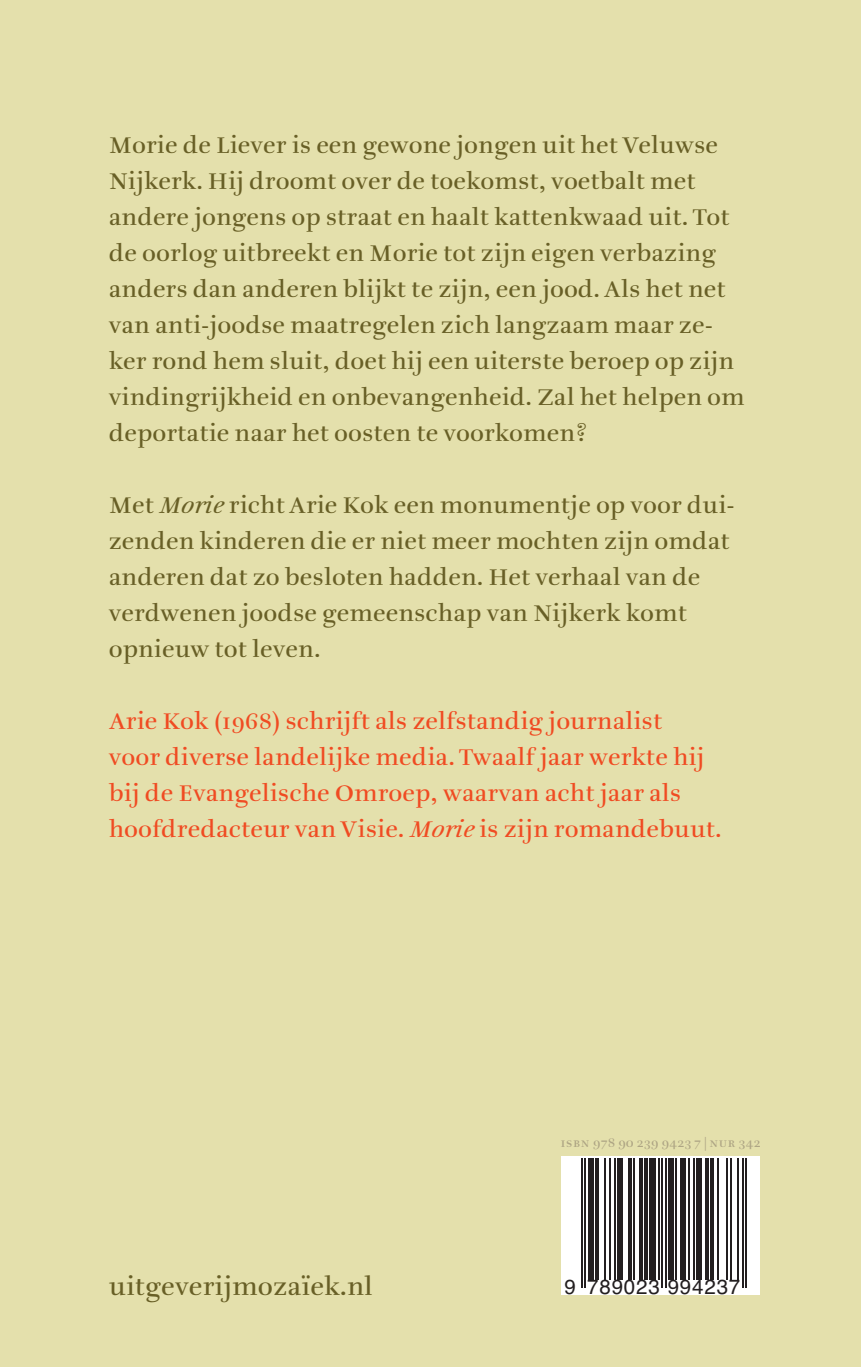
<style>
.page{position:relative;width:861px;height:1367px;background:#fff}
.page>*{position:absolute;margin:0;border:0;box-sizing:border-box;transform-origin:0 0}
.t1{font:27px "Ruse X040 Hg Tx";color:#685f26}
.t2{font:24.75px/36px "Ruse X040 Hg Tx";color:#685f26}
.t3{font:24.75px/36px "Ruse X040 Hg Tx";color:#f04b22}
.t4{font:20.47px "Helvetica";letter-spacing:.04em;color:#231f20}
.t5{font:13.95px "Ruse X040 Hg Tx";color:#aea584}
.s1{font-style:italic}
.s2{font-family:"Ruse X040 Hg Tx Small Caps"}
</style>
<div class="page">
<div style="left:0;top:0;width:860px;height:1367px;background:#e4e0ac"></div>
<svg style="left:561px;top:1157px;width:198px;height:138px;background:#dddcdc"></svg>
<hr style="left:580px;top:1158px;width:2px;height:130px;background:#231f20">
<hr style="left:584px;top:1158px;width:2px;height:130px;background:#231f20">
<div style="left:587px;top:1158px;width:6px;height:121px;background:#231f20"></div>
<svg style="left:594px;top:1158px;width:4px;height:121px"></svg>
<hr style="left:603px;top:1158px;width:2px;height:121px;background:#231f20">
<hr style="left:608px;top:1158px;width:2px;height:121px;background:#231f20">
<hr style="left:614px;top:1158px;width:1px;height:121px;background:#231f20">
<div style="left:617px;top:1158px;width:5px;height:121px;background:#231f20"></div>
<hr style="left:628px;top:1158px;width:3px;height:121px;background:#231f20">
<hr style="left:633px;top:1158px;width:2px;height:121px;background:#231f20">
<svg style="left:638px;top:1158px;width:4px;height:121px"></svg>
<svg style="left:643px;top:1158px;width:4px;height:121px"></svg>
<div style="left:649px;top:1158px;width:7px;height:121px;background:#231f20"></div>
<hr style="left:657px;top:1158px;width:2px;height:121px;background:#231f20">
<hr style="left:661px;top:1158px;width:2px;height:130px;background:#231f20">
<hr style="left:664px;top:1158px;width:2px;height:130px;background:#231f20">
<div style="left:668px;top:1158px;width:5px;height:121px;background:#231f20"></div>
<hr style="left:675px;top:1158px;width:2px;height:121px;background:#231f20">
<div style="left:680px;top:1158px;width:5px;height:121px;background:#231f20"></div>
<hr style="left:687px;top:1158px;width:2px;height:121px;background:#231f20">
<hr style="left:692px;top:1158px;width:2px;height:121px;background:#231f20">
<div style="left:696px;top:1158px;width:5px;height:121px;background:#231f20"></div>
<svg style="left:704px;top:1158px;width:4px;height:121px"></svg>
<hr style="left:710px;top:1158px;width:3px;height:121px;background:#231f20">
<hr style="left:717px;top:1158px;width:1px;height:121px;background:#231f20">
<hr style="left:725px;top:1158px;width:2px;height:121px;background:#231f20">
<hr style="left:729px;top:1158px;width:2px;height:121px;background:#231f20">
<hr style="left:736px;top:1158px;width:2px;height:121px;background:#231f20">
<hr style="left:741px;top:1158px;width:2px;height:130px;background:#231f20">
<hr style="left:745px;top:1158px;width:1px;height:130px;background:#231f20">
<p class="t2" style="left:109px;top:127px;width:637px">Morie de Liever is een gewone jongen uit het Veluwse Nijkerk. Hij droomt over de toekomst, voetbalt met andere jongens op straat en haalt kattenkwaad uit. Tot de oorlog uitbreekt en Morie tot zijn eigen verbazing anders dan anderen blijkt te zijn, een jood. Als het net van anti-joodse maatregelen zich langzaam maar ze&shy;ker rond hem sluit, doet hij een uiterste beroep op zijn vindingrijkheid en onbevangenheid. Zal het helpen om deportatie naar het oosten te voorkomen?</p>
<p class="t2" style="left:109px;top:487px;width:627px">Met <span class="s1">Morie</span> richt Arie Kok een monumentje op voor dui&shy;zenden kinderen die er niet meer mochten zijn omdat anderen dat zo besloten hadden. Het verhaal van de verdwenen joodse gemeenschap van Nijkerk komt opnieuw tot leven.</p>
<p class="t3" style="left:109px;top:703px;width:614px">Arie Kok (1968) schrijft als zelfstandig journalist<br>voor diverse landelijke media. Twaalf jaar werkte hij bij de Evangelische Omroep, waarvan acht jaar als hoofdredacteur van Visie. <span class="s1">Morie</span> is zijn romandebuut.</p>
<p class="t5" style="left:560px;top:1134px;width:201px"><span class="s2">ISBN</span> 978 90 239 9423 7 | <span class="s2">NUR</span> 342</p>
<p class="t1" style="left:109px;top:1271px;width:265px">uitgeverijmozaïek.nl</p>
<p class="t4" style="left:564px;top:1271px;width:177px">9 789023 994237</p>
</div>
